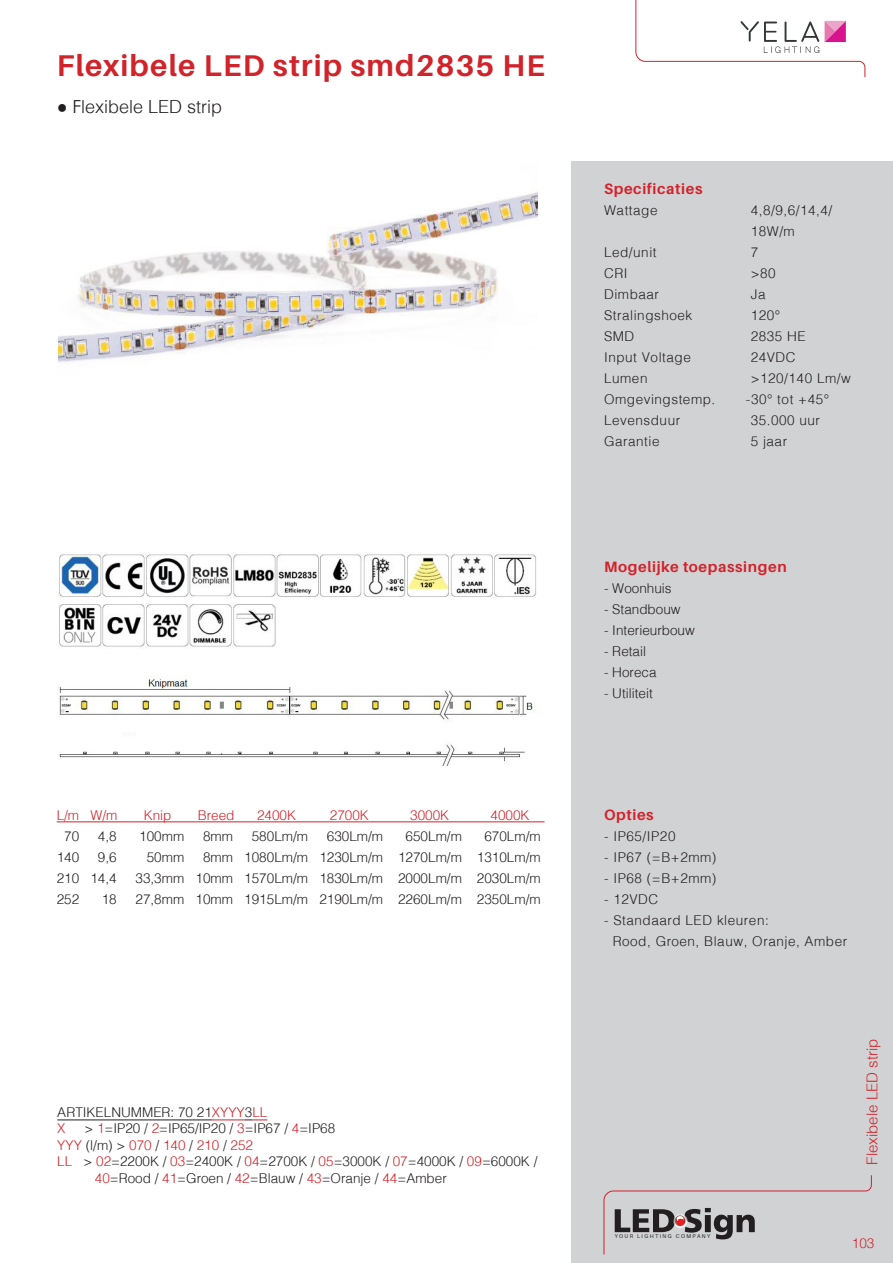
<style>
.page{position:relative;width:893px;height:1263px;background:#fff}
.page>*{position:absolute;margin:0;border:0;box-sizing:border-box;transform-origin:0 0}
.t1{font:700 30px "Aileron";letter-spacing:.04em;color:#d1232a}
.t2{font:300 18px "Helv";color:#231f20}
.t3{font:700 15px "Aileron";letter-spacing:.04em;color:#d1232a}
.t4{font:300 15px "Helv";color:#d1232a}
.t5{font:300 13.5px/21px "Helv";color:#231f20}
.t6{font:300 13.5px/21px "Helv";letter-spacing:.04em;color:#231f20}
.t7{font:300 13.5px "Helv";color:#d1232a}
.t8{font:5.4px "Aileron";letter-spacing:.255em;color:#231f20}
.s1{font-family:"Century Gothic";font-weight:400}
.s2{color:#d1232a}
.s3{color:#231f20}
</style>
<div class="page">
<hr style="left:0;top:162px;width:1px;height:1101px;background:#d1d2d4">
<svg style="left:635px;top:0;width:230px;height:78px"></svg>
<div style="left:572px;top:162px;width:321px;height:1101px;background:#d1d2d4"></div>
<svg style="left:603px;top:1175px;width:269px;height:80px"></svg>
<hr style="left:57px;top:1119px;width:155px;height:1px;background:#231f20">
<hr style="left:212px;top:1119px;width:33px;height:1px;background:#d1232a">
<svg style="left:245px;top:1119px;width:22px;height:1px"></svg>
<img style="left:58px;top:191px;width:480px;height:171px">
<hr style="left:57px;top:822px;width:487px;height:1px;background:#d1232a">
<img style="left:58px;top:553px;width:478px;height:95px">
<img style="left:59px;top:676px;width:475px;height:89px">
<p class="t1" style="left:57px;top:49px;width:490px">Flexibele LED strip smd2835 HE</p>
<p class="t2" style="left:57px;top:96px;width:167px"><span class="s1">● F</span>lexibele LED strip</p>
<p class="t7" style="left:57px;top:807px;width:62px">L/m W/m</p>
<p class="t7" style="left:144px;top:807px;width:29px">Knip</p>
<p class="t7" style="left:198px;top:807px;width:38px">Breed</p>
<p class="t7" style="left:257px;top:807px;width:41px">2400K</p>
<p class="t7" style="left:330px;top:807px;width:41px">2700K</p>
<p class="t7" style="left:410px;top:807px;width:41px">3000K</p>
<p class="t7" style="left:490px;top:807px;width:41px">4000K</p>
<p class="t5" style="left:64px;top:825px;width:17px">70</p>
<p class="t5" style="left:98px;top:825px;width:20px">4,8</p>
<p class="t5" style="left:139px;top:825px;width:47px">100mm</p>
<p class="t5" style="left:203px;top:825px;width:31px">8mm</p>
<p class="t5" style="left:252px;top:825px;width:58px">580Lm/m</p>
<p class="t5" style="left:327px;top:825px;width:58px">630Lm/m</p>
<p class="t5" style="left:406px;top:825px;width:58px">650Lm/m</p>
<p class="t5" style="left:484px;top:825px;width:58px">670Lm/m</p>
<p class="t5" style="left:57px;top:846px;width:24px">140</p>
<p class="t5" style="left:98px;top:846px;width:20px">9,6</p>
<p class="t5" style="left:147px;top:846px;width:39px">50mm</p>
<p class="t5" style="left:203px;top:846px;width:339px">8mm 1080Lm/m 1230Lm/m 1270Lm/m 1310Lm/m</p>
<p class="t5" style="left:57px;top:867px;width:62px">210 14,4</p>
<p class="t5" style="left:136px;top:867px;width:407px">33,3mm 10mm 1570Lm/m 1830Lm/m 2000Lm/m 2030Lm/m</p>
<p class="t5" style="left:57px;top:888px;width:24px">252</p>
<p class="t5" style="left:102px;top:888px;width:17px">18</p>
<p class="t5" style="left:136px;top:888px;width:407px">27,8mm 10mm 1915Lm/m 2190Lm/m 2260Lm/m 2350Lm/m</p>
<p class="t5" style="left:57px;top:1103px;width:212px;line-height:16.5px">ARTIKELNUMMER: 70 21<span class="s2">XYYY</span>3<span class="s2">LL<br>X</span></p>
<p class="t5" style="left:84px;top:1117px;width:252px">&gt; <span class="s2">1</span>=IP20 / <span class="s2">2</span>=IP65/IP20 / <span class="s2">3</span>=IP67 / <span class="s2">4</span>=IP68</p>
<p class="t7" style="left:57px;top:1136px;width:197px">YYY <span class="s3">(l/m) &gt;</span> 070 <span class="s3">/</span> 140 <span class="s3">/</span> 210 <span class="s3">/</span> 252</p>
<p class="t5" style="left:57px;top:1150px;width:482px"><span class="s2">LL</span> &gt; <span class="s2">02</span>=2200K / <span class="s2">03</span>=2400K / <span class="s2">04</span>=2700K / <span class="s2">05</span>=3000K / <span class="s2">07</span>=4000K / <span class="s2">09</span>=6000K /</p>
<p class="t5" style="left:95px;top:1167px;width:353px"><span class="s2">40</span>=Rood / <span class="s2">41</span>=Groen / <span class="s2">42</span>=Blauw / <span class="s2">43</span>=Oranje / <span class="s2">44</span>=Amber</p>
<p class="t3" style="left:604px;top:181px;width:100px">Specificaties</p>
<p class="t6" style="left:604px;top:200px;width:55px">Wattage</p>
<p class="t5" style="left:751px;top:200px;width:83px">4,8/9,6/14,4/<br>18W/m</p>
<p class="t5" style="left:604px;top:242px;width:54px">Led/unit</p>
<p class="t5" style="left:751px;top:242px;width:9px">7</p>
<p class="t5" style="left:604px;top:263px;width:25px">CRI</p>
<p class="t5" style="left:751px;top:263px;width:27px">&gt;80</p>
<p class="t6" style="left:604px;top:284px;width:56px">Dimbaar</p>
<p class="t5" style="left:751px;top:284px;width:16px">Ja</p>
<p class="t6" style="left:604px;top:305px;width:90px">Stralingshoek</p>
<p class="t5" style="left:751px;top:305px;width:31px">120°</p>
<p class="t5" style="left:604px;top:326px;width:32px">SMD</p>
<p class="t5" style="left:751px;top:326px;width:57px">2835 HE</p>
<p class="t6" style="left:604px;top:347px;width:88px">Input Voltage</p>
<p class="t5" style="left:751px;top:347px;width:46px">24VDC</p>
<p class="t5" style="left:604px;top:368px;width:45px">Lumen</p>
<p class="t5" style="left:751px;top:368px;width:102px">&gt;120/140 Lm/w</p>
<p class="t6" style="left:604px;top:389px;width:113px">Omgevingstemp.</p>
<p class="t5" style="left:746px;top:389px;width:85px">-30° tot +45°</p>
<p class="t6" style="left:604px;top:410px;width:78px">Levensduur</p>
<p class="t5" style="left:751px;top:410px;width:71px">35.000 uur</p>
<p class="t6" style="left:604px;top:431px;width:57px">Garantie</p>
<p class="t5" style="left:751px;top:431px;width:38px">5 jaar</p>
<p class="t3" style="left:604px;top:559px;width:184px">Mogelijke toepassingen</p>
<p class="t5" style="left:604px;top:578px;width:69px">- Woonhuis</p>
<p class="t5" style="left:604px;top:599px;width:78px">- Standbouw</p>
<p class="t5" style="left:604px;top:620px;width:92px">- Interieurbouw</p>
<p class="t5" style="left:604px;top:641px;width:44px">- Retail</p>
<p class="t5" style="left:604px;top:662px;width:54px">- Horeca</p>
<p class="t5" style="left:604px;top:683px;width:50px">- Utiliteit</p>
<p class="t3" style="left:604px;top:806px;width:51px">Opties</p>
<p class="t6" style="left:604px;top:825px;width:73px">- IP65/IP20</p>
<p class="t5" style="left:604px;top:846px;width:114px">- IP67 (=B+2mm)</p>
<p class="t5" style="left:604px;top:867px;width:114px">- IP68 (=B+2mm)</p>
<p class="t5" style="left:604px;top:888px;width:56px">- 12VDC</p>
<p class="t6" style="left:613px;top:909px;width:236px;text-indent:-9px">- Standaard LED kleuren:<br>Rood, Groen, Blauw, Oranje, Amber</p>
<p class="t4" style="left:863px;top:1164px;width:127px;rotate:-90deg">Flexibele LED strip</p>
<p class="t8" style="left:615px;top:1233px;width:97px">YOUR LIGHTING COMPANY</p>
<p class="t7" style="left:852px;top:1234px;width:24px">103</p>
</div>
